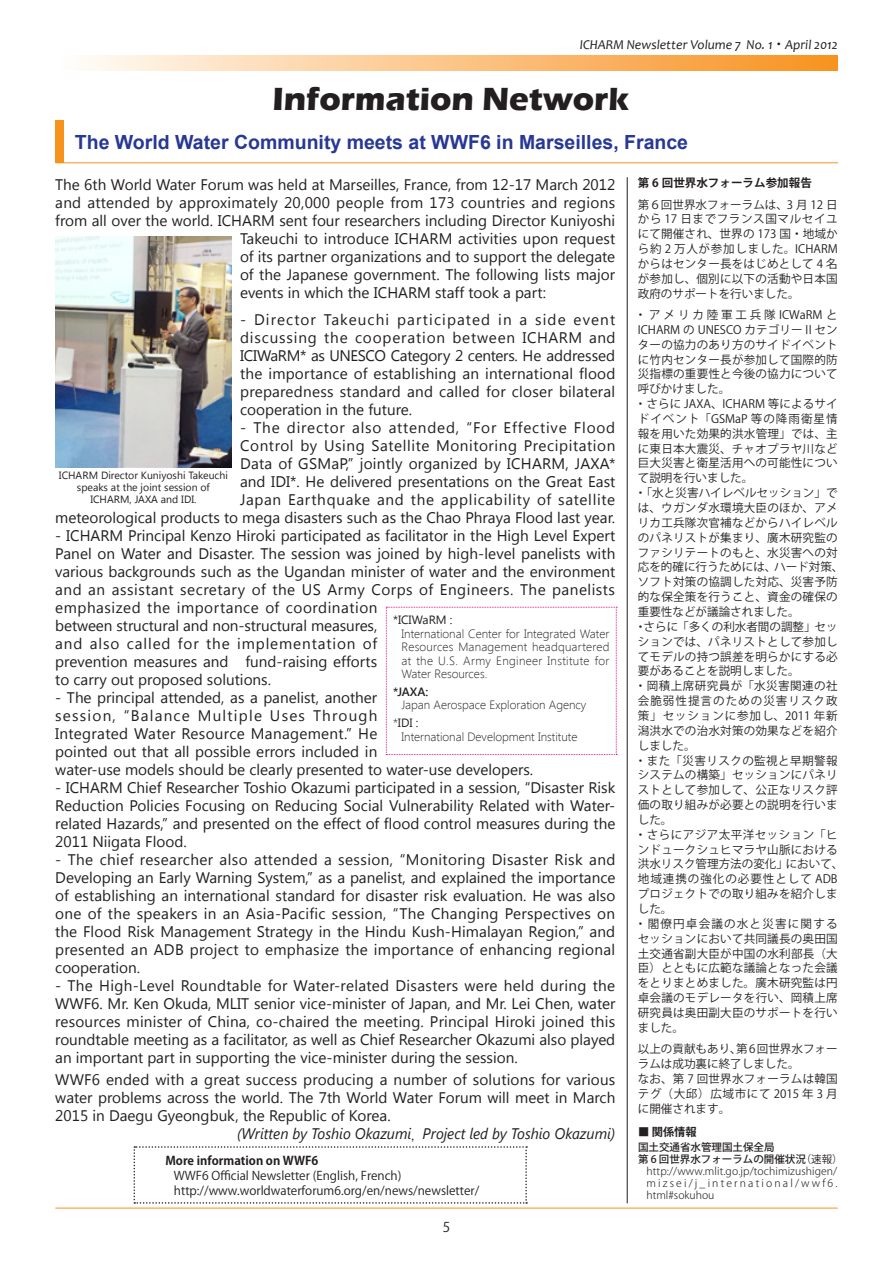
<style>
.page{position:relative;width:893px;height:1263px;background:#fff}
.page>*{position:absolute;margin:0;border:0;box-sizing:border-box;transform-origin:0 0}
.t1{font:700 33px "Eras ITC";color:#231f20}
.t2{font:700 19.5px "Arial";color:#273895}
.t3{font:15.3px/18px "Segoe UI";color:#231f20;text-align:justify}
.t4{font:15.3px "Segoe UI";letter-spacing:.02em;color:#231f20}
.t5{font:italic 15.3px "Segoe UI";color:#231f20;scale:.95 1}
.t6{font:italic 13.5px "Candara";color:#231f20}
.t7{font:13.5px "Koz Go Pro";color:#231f20}
.t8{font:300 12px/13.5px "Segoe UI";color:#231f20;text-align:justify}
.t9{font:12px "Koz Go Pro";color:#231f20}
.t10{font:700 12px "Koz Go Pro";color:#231f20}
.t11{font:12px "Segoe UI";color:#231f20}
.t12{font:600 12px "Segoe UI";color:#231f20}
.t13{font:11.55px/14.9px "Koz Go Pro";letter-spacing:.02em;color:#231f20;text-align:justify}
.t14{font:11.55px/14.9px "Koz Go Pro";color:#231f20}
.t15{font:700 11.55px "Koz Go Pro";color:#231f20}
.t16{font:700 11.25px "Koz Go Pro";color:#231f20}
.t17{font:300 10.5px/12px "Koz Go Pro";letter-spacing:.105em;color:#231f20;text-align:justify}
.t18{font:10.5px "Segoe UI";color:#231f20}
.t19{font:500 10.5px "Koz Go Pro";color:#231f20}
.s1{font-family:"Koz Min Pro";font-style:normal}
.s2{font-weight:300}
.s3{font-weight:400}
</style>
<div class="page">
<svg style="left:86px;top:55px;width:752px;height:15px;background:#fbc486"></svg>
<hr style="left:55px;top:1208px;width:783px;height:1px;background:#f7931d">
<hr style="left:627px;top:177px;width:1px;height:1026px;background:#231f20">
<div style="left:56px;top:121px;width:8px;height:42px;background:#f7931d"></div>
<hr style="left:56px;top:162px;width:782px;height:1px;background:#f7931d">
<img style="left:55px;top:237px;width:177px;height:230px">
<svg style="left:386px;top:607px;width:231px;height:148px"></svg>
<svg style="left:134px;top:1146px;width:393px;height:58px"></svg>
<p class="t6" style="left:580px;top:36px;width:259px">ICHARM Newsletter Volume 7 No. 1 <span class="s1">・</span> April 2012</p>
<p class="t1" style="left:273px;top:80px;width:358px">Information Network</p>
<p class="t2" style="left:75px;top:129px;width:615px">The World Water Community meets at WWF6 in Marseilles, France</p>
<p class="t15" style="left:638px;top:176px;width:176px">第 6 回世界水フォーラム参加報告</p>
<p class="t13" style="left:638px;top:197px;width:201px">第６回世界水フォーラムは、3 月 12 日から 17 日までフランス国マルセイユにて開催され、世界の 173 国・地域から約 2 万人が参加しました。ICHARMからはセンター長をはじめとして 4 名が参加し、個別に以下の活動や日本国政府のサポートを行いました。</p>
<p class="t13" style="left:635px;top:308px;width:204px">・アメリカ陸軍工兵隊ICWaRMとICHARM の UNESCO カテゴリーⅡセンターの協力のあり方のサイドイベントに竹内センター長が参加して国際的防災指標の重要性と今後の協力について呼びかけました。</p>
<p class="t13" style="left:635px;top:397px;width:204px">・さらに JAXA、ICHARM 等によるサイドイベント「GSMaP 等の降雨衛星情報を用いた効果的洪水管理」では、主に東日本大震災、チャオプラヤ川など巨大災害と衛星活用への可能性について説明を行いました。</p>
<p class="t13" style="left:635px;top:486px;width:210px;text-align:left">・「水と災害ハイレベルセッション」では、ウガンダ水環境大臣のほか、アメリカ工兵隊次官補などからハイレベルのパネリストが集まり、廣木研究監のファシリテートのもと、水災害への対応を的確に行うためには、ハード対策、ソフト対策の協調した対応、災害予防的な保全策を行うこと、資金の確保の重要性などが議論されました。</p>
<p class="t13" style="left:635px;top:619px;width:204px">・さらに「多くの利水者間の調整」セッションでは、パネリストとして参加してモデルの持つ誤差を明らかにする必要があることを説明しました。</p>
<p class="t13" style="left:635px;top:679px;width:204px">・岡積上席研究員が「水災害関連の社会脆弱性提言のための災害リスク政策」セッションに参加し、2011 年新潟洪水での治水対策の効果などを紹介しました。</p>
<p class="t13" style="left:635px;top:753px;width:204px">・また「災害リスクの監視と早期警報システムの構築」セッションにパネリストとして参加して、公正なリスク評価の取り組みが必要との説明を行いました。</p>
<p class="t13" style="left:635px;top:827px;width:210px;text-align:left">・さらにアジア太平洋セッション「ヒンドュークシュヒマラヤ山脈における洪水リスク管理方法の変化」において、地域連携の強化の必要性として ADBプロジェクトでの取り組みを紹介しました。</p>
<p class="t13" style="left:635px;top:916px;width:204px">・閣僚円卓会議の水と災害に関するセッションにおいて共同議長の奥田国土交通省副大臣が中国の水利部長（大臣）とともに広範な議論となった会議をとりまとめました。廣木研究監は円卓会議のモデレータを行い、岡積上席研究員は奥田副大臣のサポートを行いました。</p>
<p class="t14" style="left:638px;top:1042px;width:201px">以上の貢献もあり、第 6 回世界水フォーラムは成功裏に終了しました。</p>
<p class="t13" style="left:638px;top:1071px;width:201px">なお、第 7 回世界水フォーラムは韓国テグ（大邱）広域市にて 2015 年 3 月に開催されます。</p>
<p class="t3" style="left:55px;top:175px;width:562px">The 6th World Water Forum was held at Marseilles, France, from 12-17 March 2012</p>
<p class="t4" style="left:55px;top:192px;width:561px">and attended by approximately 20,000 people from 173 countries and regions</p>
<p class="t3" style="left:55px;top:211px;width:561px">from all over the world. ICHARM sent four researchers including Director Kuniyoshi</p>
<p class="t3" style="left:240px;top:229px;width:377px">Takeuchi to introduce ICHARM activities upon request</p>
<p class="t3" style="left:240px;top:247px;width:377px">of its partner organizations and to support the delegate</p>
<p class="t3" style="left:240px;top:265px;width:377px">of the Japanese government. The following lists major</p>
<p class="t3" style="left:240px;top:283px;width:307px">events in which the ICHARM staff took a part:</p>
<p class="t3" style="left:240px;top:310px;width:377px">- Director Takeuchi participated in a side event discussing the cooperation between ICHARM and ICIWaRM* as UNESCO Category 2 centers. He addressed the importance of establishing an international flood preparedness standard and called for closer bilateral cooperation in the future.</p>
<p class="t3" style="left:55px;top:418px;width:562px;text-align:right">- The director also attended, “For Effective Flood<br>Control by Using Satellite Monitoring Precipitation<br>Data of GSMaP,” jointly organized by ICHARM, JAXA*<br>and IDI*. He delivered presentations on the Great East<br>Japan Earthquake and the applicability of satellite<br>meteorological products to mega disasters such as the Chao Phraya Flood last year.</p>
<p class="t3" style="left:55px;top:526px;width:562px;text-align:left">- ICHARM Principal Kenzo Hiroki participated as facilitator in the High Level Expert Panel on Water and Disaster. The session was joined by high-level panelists with various backgrounds such as the Ugandan minister of water and the environment and an assistant secretary of the US Army Corps of Engineers. The panelists emphasized the importance of coordination<br>between structural and non-structural measures,<br>and also called for the implementation of<br>prevention measures and fund-raising efforts<br>to carry out proposed solutions.</p>
<p class="t3" style="left:55px;top:688px;width:479px;text-align:left">- The principal attended, as a panelist, another<br>session, “Balance Multiple Uses Through<br>Integrated Water Resource Management.” He<br>pointed out that all possible errors included in<br>water-use models should be clearly presented to water-use developers.</p>
<p class="t3" style="left:55px;top:778px;width:562px">- ICHARM Chief Researcher Toshio Okazumi participated in a session, “Disaster Risk Reduction Policies Focusing on Reducing Social Vulnerability Related with Water&shy;related Hazards,” and presented on the effect of flood control measures during the 2011 Niigata Flood.</p>
<p class="t3" style="left:55px;top:850px;width:562px">- The chief researcher also attended a session, “Monitoring Disaster Risk and Developing an Early Warning System,” as a panelist, and explained the importance of establishing an international standard for disaster risk evaluation. He was also one of the speakers in an Asia-Pacific session, “The Changing Perspectives on the Flood Risk Management Strategy in the Hindu Kush-Himalayan Region,” and presented an ADB project to emphasize the importance of enhancing regional cooperation.</p>
<p class="t3" style="left:55px;top:976px;width:562px">- The High-Level Roundtable for Water-related Disasters were held during the WWF6. Mr. Ken Okuda, MLIT senior vice-minister of Japan, and Mr. Lei Chen, water resources minister of China, co-chaired the meeting. Principal Hiroki joined this roundtable meeting as a facilitator, as well as Chief Researcher Okazumi also played an important part in supporting the vice-minister during the session.</p>
<p class="t3" style="left:55px;top:1070px;width:562px">WWF6 ended with a great success producing a number of solutions for various water problems across the world. The 7th World Water Forum will meet in March 2015 in Daegu Gyeongbuk, the Republic of Korea.</p>
<p class="t5" style="left:237px;top:1123px;width:400px">(Written by Toshio Okazumi<span class="s1">,</span> Project led by Toshio Okazumi)</p>
<p class="t18" style="left:59px;top:467px;width:171px">ICHARM Director Kuniyoshi Takeuchi</p>
<p class="t18" style="left:77px;top:479px;width:134px">speaks at the joint session of</p>
<p class="t18" style="left:90px;top:491px;width:108px">ICHARM, JAXA and IDI.</p>
<p class="t11" style="left:393px;top:611px;width:61px">*ICIWaRM :</p>
<p class="t8" style="left:401px;top:626px;width:209px">International Center for Integrated Water Resources Management headquartered at the U.S. Army Engineer Institute for Water Resources.</p>
<p class="t12" style="left:393px;top:683px;width:37px">*JAXA:</p>
<p class="t8" style="left:401px;top:698px;width:186px">Japan Aerospace Exploration Agency</p>
<p class="t11" style="left:393px;top:715px;width:27px"><span class="s2">*</span>IDI :</p>
<p class="t8" style="left:401px;top:729px;width:178px">International Development Institute</p>
<p class="t16" style="left:638px;top:1124px;width:60px">■ 関係情報</p>
<p class="t19" style="left:638px;top:1140px;width:138px">国土交通省水管理国土保全局</p>
<p class="t19" style="left:638px;top:1152px;width:206px">第 6 回世界水フォーラムの開催状況<span class="s3">（速報）</span></p>
<p class="t17" style="left:647px;top:1165px;width:192px">http://www.mlit.go.jp/tochimizushigen/ mizsei/j_international/wwf6. html#sokuhou</p>
<p class="t10" style="left:165px;top:1153px;width:154px">More information on WWF6</p>
<p class="t9" style="left:174px;top:1168px;width:229px">WWF6 Official Newsletter (English, French)</p>
<p class="t9" style="left:174px;top:1183px;width:307px">http://www.worldwaterforum6.org/en/news/newsletter/</p>
<p class="t7" style="left:443px;top:1219px;width:9px">5</p>
</div>
